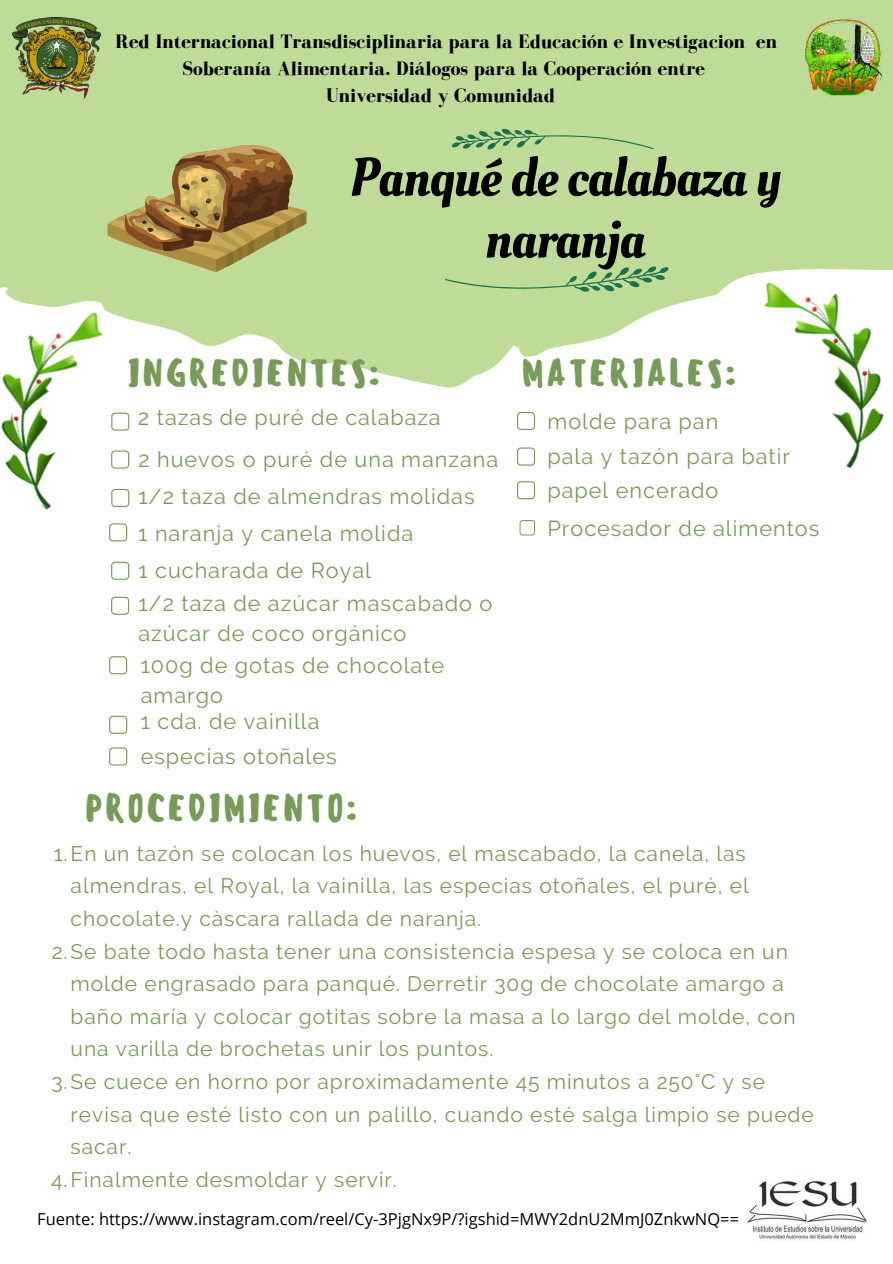
<style>
.page{position:relative;width:893px;height:1264px;background:#fff}
.page>*{position:absolute;margin:0;border:0;box-sizing:border-box;transform-origin:0 0}
.t1{font:54px/61.8px "Oleo Script";letter-spacing:-.015em;color:#000;text-align:center}
.t2{font:500 36.6px "Sensei";letter-spacing:.045em;color:#779b58}
.t3{font:21.6px/30px "Raleway";letter-spacing:.045em;color:#779b58}
.t4{font:21px "Raleway";letter-spacing:.045em;color:#779b58}
.t5{font:700 19.95px/27px "Bodoni FLF";color:#000;text-align:center}
.t6{font:16.5px "Open Sans";color:#000}
</style>
<div class="page">
<svg style="left:0;top:0;width:892px;height:388px;background:#c4dda0"></svg>
<svg style="left:444px;top:57px;width:225px;height:315px;background:#c0db9e"></svg>
<img style="left:0;top:289px;width:161px;height:221px">
<img style="left:711px;top:255px;width:181px;height:213px">
<svg style="left:109px;top:656px;width:18px;height:18px"></svg>
<svg style="left:517px;top:481px;width:18px;height:18px"></svg>
<svg style="left:109px;top:715px;width:18px;height:18px"></svg>
<svg style="left:109px;top:747px;width:18px;height:18px"></svg>
<img style="left:13px;top:18px;width:87px;height:80px">
<img style="left:747px;top:1181px;width:120px;height:60px">
<img style="left:803px;top:18px;width:77px;height:80px">
<svg style="left:517px;top:412px;width:18px;height:18px"></svg>
<svg style="left:517px;top:447px;width:18px;height:18px"></svg>
<svg style="left:107px;top:145px;width:199px;height:127px;background:#a89c5e"></svg>
<svg style="left:111px;top:412px;width:18px;height:18px"></svg>
<svg style="left:111px;top:450px;width:18px;height:18px"></svg>
<svg style="left:111px;top:489px;width:18px;height:18px"></svg>
<svg style="left:109px;top:523px;width:18px;height:18px"></svg>
<svg style="left:111px;top:596px;width:18px;height:18px"></svg>
<svg style="left:111px;top:561px;width:18px;height:18px"></svg>
<svg style="left:519px;top:520px;width:16px;height:15px"></svg>
<p class="t5" style="left:115px;top:28px;width:663px">Red Internacional Transdisciplinaria para la Educación e Investigacion en<br>Soberanía Alimentaria. Diálogos para la Cooperación entre<br>Universidad y Comunidad</p>
<h1 class="t1" style="left:349px;top:148px;width:432px">Panqué de calabaza y naranja</h1>
<h2 class="t2" style="left:127px;top:351px;width:255px">INGREDIENTES:</h2>
<p class="t3" style="left:138px;top:402px;width:304px">2 tazas de puré de calabaza</p>
<p class="t3" style="left:138px;top:444px;width:361px">2 huevos o puré de una manzana</p>
<p class="t3" style="left:138px;top:481px;width:338px">1/2 taza de almendras molidas</p>
<p class="t3" style="left:138px;top:515px;width:276px;line-height:36.9px">1 naranja y canela molida<br>1 cucharada de Royal</p>
<p class="t3" style="left:138px;top:588px;width:355px">1/2 taza de azúcar mascabado o azúcar de coco orgánico</p>
<p class="t3" style="left:141px;top:650px;width:305px">100g de gotas de chocolate amargo</p>
<p class="t3" style="left:141px;top:703px;width:197px;line-height:35.4px">1 cda. de vainilla especias otoñales</p>
<h2 class="t2" style="left:521px;top:351px;width:216px">MATERIALES:</h2>
<p class="t3" style="left:547px;top:404px;width:244px;line-height:34.7px">molde para pan<br>pala y tazón para batir papel encerado</p>
<p class="t3" style="left:547px;top:513px;width:273px">Procesador de alimentos</p>
<h2 class="t2" style="left:85px;top:786px;width:274px">PROCEDIMIENTO:</h2>
<p class="t4" style="left:54px;top:841px;width:693px">1.En un tazón se colocan los huevos, el mascabado, la canela, las</p>
<p class="t4" style="left:71px;top:873px;width:679px">almendras, el Royal, la vainilla, las especias otoñales, el puré, el</p>
<p class="t4" style="left:71px;top:906px;width:412px">chocolate.y càscara rallada de naranja.</p>
<p class="t4" style="left:52px;top:938px;width:737px">2.Se bate todo hasta tener una consistencia espesa y se coloca en un</p>
<p class="t4" style="left:71px;top:971px;width:714px">molde engrasado para panqué. Derretir 30g de chocolate amargo a</p>
<p class="t4" style="left:71px;top:1004px;width:726px">baño maría y colocar gotitas sobre la masa a lo largo del molde, con</p>
<p class="t4" style="left:71px;top:1036px;width:424px">una varilla de brochetas unir los puntos.</p>
<p class="t4" style="left:51px;top:1069px;width:715px">3.Se cuece en horno por aproximadamente 45 minutos a 250°C y se</p>
<p class="t4" style="left:71px;top:1101px;width:744px">revisa que esté listo con un palillo, cuando esté salga limpio se puede</p>
<p class="t4" style="left:71px;top:1134px;width:62px">sacar.</p>
<p class="t4" style="left:51px;top:1167px;width:347px">4.Finalmente desmoldar y servir.</p>
<p class="t6" style="left:37px;top:1207px;width:703px">Fuente: https://www.instagram.com/reel/Cy-3PjgNx9P/?igshid=MWY2dnU2MmJ0ZnkwNQ==</p>
</div>
